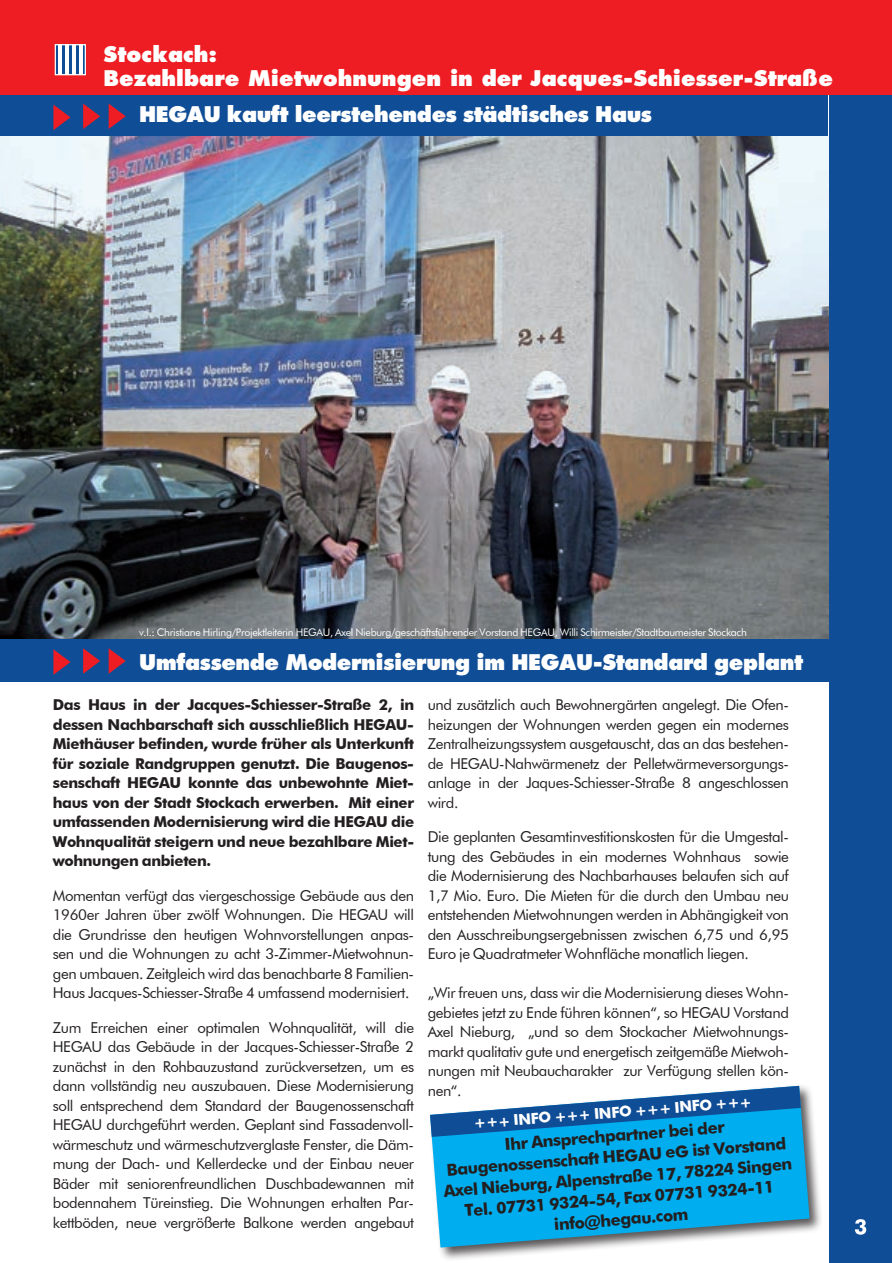
<style>
.page{position:relative;width:892px;height:1263px;background:#fff}
.page>*{position:absolute;margin:0;border:0;box-sizing:border-box;transform-origin:0 0}
.t1{font:800 21px "Futura";letter-spacing:-.02em;color:#fff}
.t2{font:800 21px/24px "Futura";color:#fff}
.t3{font:700 16.5px/21px "Futura BT";color:#231f20;text-align:center}
.t4{font:15px/19.5px "Futura BT";letter-spacing:-.025em;color:#231f20;text-align:justify}
.t5{font:700 15px/19.5px "Futura BT";letter-spacing:-.025em;color:#231f20;text-align:justify}
.t6{font:700 15px "Futura BT";color:#fff}
.t7{font:10.5px "Futura BT";letter-spacing:-.025em;color:#fff}
</style>
<div class="page">
<img style="left:0;top:136px;width:829px;height:504px">
<div style="left:829px;top:0;width:63px;height:1263px;background:#0f4d96"></div>
<svg style="left:855px;top:1219px;width:11px;height:16px"></svg>
<div style="left:0;top:93px;width:828px;height:43px;background:#0f4d96"></div>
<div style="left:0;top:640px;width:838px;height:42px;background:#0f4d96"></div>
<svg style="left:53px;top:105px;width:17px;height:25px"></svg>
<svg style="left:83px;top:104px;width:17px;height:25px"></svg>
<svg style="left:109px;top:104px;width:17px;height:25px"></svg>
<svg style="left:53px;top:649px;width:17px;height:26px"></svg>
<svg style="left:83px;top:648px;width:17px;height:26px"></svg>
<svg style="left:109px;top:648px;width:17px;height:26px"></svg>
<div style="left:428px;top:1084px;width:396px;height:178px;background:#231f20;opacity:.75"></div>
<svg style="left:430px;top:1086px;width:379px;height:161px;background:#1cb0e7"></svg>
<svg style="left:430px;top:1086px;width:371px;height:51px"></svg>
<div style="left:0;top:0;width:892px;height:94px;background:#ee1d23"></div>
<div style="left:55px;top:45px;width:30px;height:30px;background:#0f4d96"></div>
<hr style="left:58px;top:45px;width:4px;height:30px;background:#fff">
<hr style="left:65px;top:45px;width:4px;height:30px;background:#fff">
<hr style="left:72px;top:45px;width:4px;height:30px;background:#fff">
<hr style="left:79px;top:45px;width:4px;height:30px;background:#fff">
<div style="left:55px;top:44px;width:31px;height:31px;border:1px solid #fff"></div>
<h1 class="t2" style="left:104px;top:42px;width:731px">Stockach:<br>Bezahlbare Mietwohnungen in der Jacques-Schiesser-Straße</h1>
<h1 class="t1" style="left:139px;top:101px;width:514px">HEGAU kauft leerstehendes städtisches Haus</h1>
<p class="t7" style="left:139px;top:626px;width:609px">v.l.: Christiane Hirling/Projektleiterin HEGAU, Axel Nieburg/geschäftsführender Vorstand HEGAU, Willi Schirmeister/Stadtbaumeister Stockach</p>
<h1 class="t1" style="left:139px;top:649px;width:665px">Umfassende Modernisierung im HEGAU-Standard geplant</h1>
<p class="t5" style="left:53px;top:695px;width:363px">Das Haus in der Jacques-Schiesser-Straße 2, in dessen Nachbarschaft sich ausschließlich HEGAU-Miethäuser befinden, wurde früher als Unterkunft für soziale Randgruppen genutzt. Die Baugenos&shy;senschaft HEGAU konnte das unbewohnte Miet&shy;haus von der Stadt Stockach erwerben. Mit einer umfassenden Modernisierung wird die HEGAU die Wohnqualität steigern und neue bezahlbare Miet&shy;wohnungen anbieten.</p>
<p class="t4" style="left:53px;top:886px;width:363px">Momentan verfügt das viergeschossige Gebäude aus den 1960er Jahren über zwölf Wohnungen. Die HEGAU will die Grundrisse den heutigen Wohnvorstellungen anpas&shy;sen und die Wohnungen zu acht 3-Zimmer-Mietwohnun&shy;gen umbauen. Zeitgleich wird das benachbarte 8 Familien-Haus Jacques-Schiesser-Straße 4 umfassend modernisiert.</p>
<p class="t4" style="left:53px;top:1018px;width:363px">Zum Erreichen einer optimalen Wohnqualität, will die HEGAU das Gebäude in der Jacques-Schiesser-Straße 2 zunächst in den Rohbauzustand zurückversetzen, um es dann vollständig neu auszubauen. Diese Modernisierung soll entsprechend dem Standard der Baugenossenschaft HEGAU durchgeführt werden. Geplant sind Fassadenvoll&shy;wärmeschutz und wärmeschutzverglaste Fenster, die Däm&shy;mung der Dach- und Kellerdecke und der Einbau neuer Bäder mit seniorenfreundlichen Duschbadewannen mit bodennahem Türeinstieg. Die Wohnungen erhalten Par&shy;kettböden, neue vergrößerte Balkone werden angebaut</p>
<p class="t4" style="left:428px;top:695px;width:363px">und zusätzlich auch Bewohnergärten angelegt. Die Ofen&shy;heizungen der Wohnungen werden gegen ein modernes Zentralheizungssystem ausgetauscht, das an das bestehen&shy;de HEGAU-Nahwärmenetz der Pelletwärmeversorgungs&shy;anlage in der Jaques-Schiesser-Straße 8 angeschlossen wird.</p>
<p class="t4" style="left:428px;top:827px;width:363px">Die geplanten Gesamtinvestitionskosten für die Umgestal&shy;tung des Gebäudes in ein modernes Wohnhaus sowie die Modernisierung des Nachbarhauses belaufen sich auf 1,7 Mio. Euro. Die Mieten für die durch den Umbau neu entstehenden Mietwohnungen werden in Abhängigkeit von den Ausschreibungsergebnissen zwischen 6,75 und 6,95<br>Euro je Quadratmeter Wohnfläche monatlich liegen.</p>
<p class="t4" style="left:428px;top:983px;width:363px">„Wir freuen uns, dass wir die Modernisierung dieses Wohn&shy;gebietes jetzt zu Ende führen können“, so HEGAU Vorstand Axel Nieburg, „und so dem Stockacher Mietwohnungs&shy;markt qualitativ gute und energetisch zeitgemäße Mietwoh&shy;nungen mit Neubaucharakter zur Verfügung stellen kön&shy;nen“.</p>
<p class="t6" style="left:473px;top:1115px;width:280px;rotate:-5deg">+++ INFO +++ INFO +++ INFO +++</p>
<p class="t3" style="left:439px;top:1140px;width:351px;rotate:-5deg">Ihr Ansprechpartner bei der Baugenossenschaft HEGAU eG ist Vorstand Axel Nieburg, Alpenstraße 17, 78224 Singen Tel. 07731 9324-54, Fax 07731 9324-11 info@hegau.com</p>
</div>
